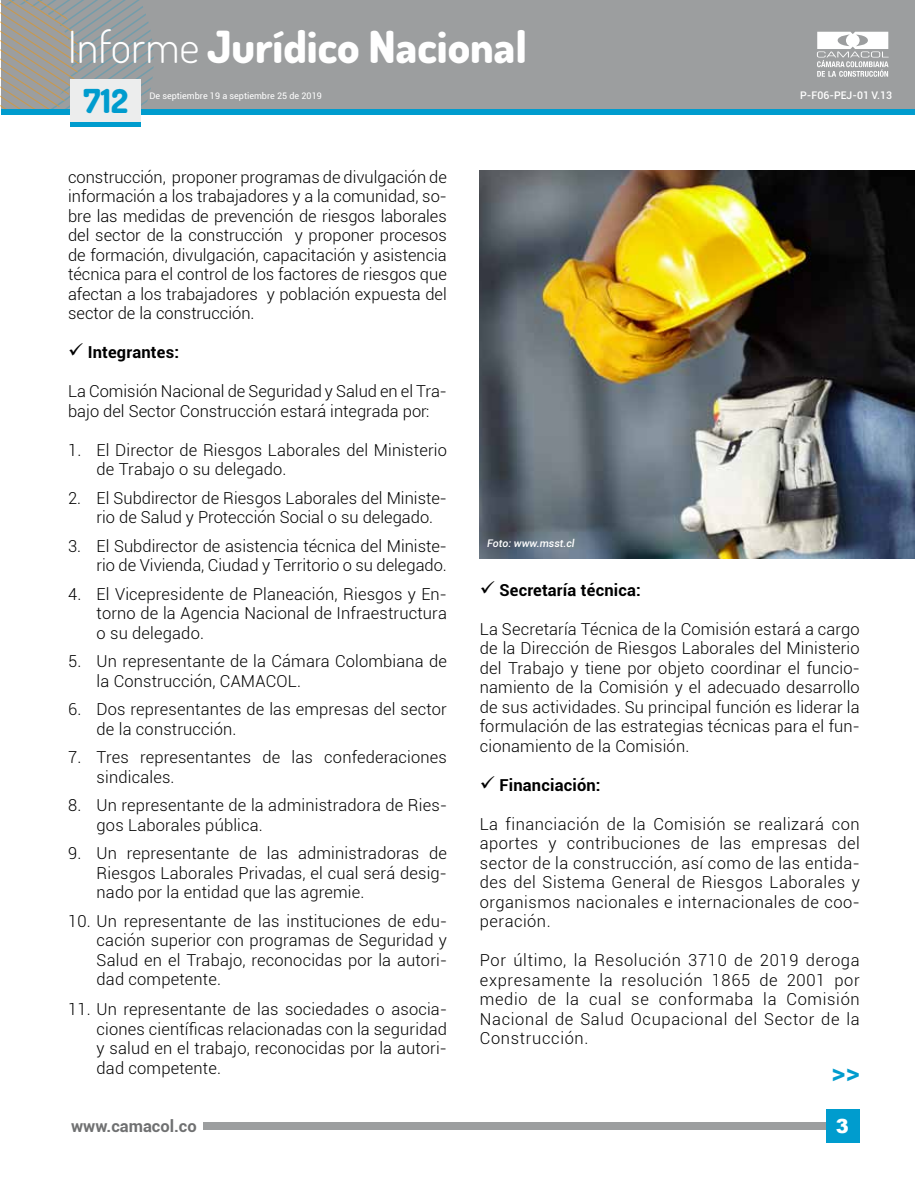
<style>
.page{position:relative;width:915px;height:1191px;background:#fff}
.page>*{position:absolute;margin:0;border:0;box-sizing:border-box;transform-origin:0 0}
.t1{font:800 44.25px "Dosis";color:#fff}
.t2{font:800 33px "Dosis";color:#009cce}
.t3{font:700 27px "Roboto";color:#009cce}
.t4{font:900 19.5px "Roboto";color:#fff}
.t5{font:900 19.5px "Arial";color:#fff}
.t6{font:300 16.5px/19.5px "Roboto";letter-spacing:.01em;color:#000;text-align:justify}
.t7{font:700 16.5px "Roboto";letter-spacing:.01em;color:#000}
.t8{font:700 16.5px "Roboto";color:#707172}
.t9{font:500 10.5px "Roboto";color:#fff}
.t10{font:italic 500 10.5px "Roboto";color:#fff}
.t11{font:9px "Roboto";color:#fff}
.s1{font-weight:300}
</style>
<div class="page">
<div style="left:203px;top:1122px;width:655px;height:7px;background:#9c9e9f"></div>
<div style="left:825px;top:1109px;width:33px;height:34px;background:#009cce"></div>
<div style="left:1px;top:0;width:913px;height:108px;background:#9c9e9f"></div>
<div style="left:1px;top:109px;width:913px;height:5px;background:#009cce"></div>
<svg style="left:1px;top:0;width:158px;height:109px"></svg>
<svg style="left:817px;top:32px;width:71px;height:45px"></svg>
<div style="left:70px;top:122px;width:70px;height:5px;background:#009cce"></div>
<div style="left:70px;top:79px;width:70px;height:43px;background:#eceded"></div>
<img style="left:479px;top:170px;width:435px;height:388px">
<h1 class="t1" style="left:68px;top:18px;width:460px"><span class="s1">Informe</span> Jurídico Nacional</h1>
<h2 class="t2" style="left:83px;top:80px;width:46px">712</h2>
<p class="t11" style="left:149px;top:90px;width:174px">De septiembre 19 a septiembre 25 de 2019</p>
<p class="t9" style="left:800px;top:87px;width:93px">P-F06-PEJ-01 V.13</p>
<p class="t6" style="left:68px;top:166px;width:380px">construcción, proponer programas de divulgación de información a los trabajadores y a la comunidad, so&shy;bre las medidas de prevención de riesgos laborales del sector de la construcción y proponer procesos de formación, divulgación, capacitación y asistencia técnica para el control de los factores de riesgos que afectan a los trabajadores y población expuesta del sector de la construcción.</p>
<p class="t7" style="left:68px;top:340px;width:112px">✓ Integrantes:</p>
<p class="t6" style="left:68px;top:381px;width:380px">La Comisión Nacional de Seguridad y Salud en el Tra&shy;bajo del Sector Construcción estará integrada por:</p>
<p class="t6" style="left:97px;top:439px;width:352px;text-indent:-28px">1. El Director de Riesgos Laborales del Ministerio de Trabajo o su delegado.</p>
<p class="t6" style="left:97px;top:487px;width:351px;text-indent:-28px">2. El Subdirector de Riesgos Laborales del Ministe&shy;rio de Salud y Protección Social o su delegado.</p>
<p class="t6" style="left:68px;top:535px;width:380px;text-align:right">3. El Subdirector de asistencia técnica del Ministe&shy;rio de Vivienda, Ciudad y Territorio o su delegado.</p>
<p class="t6" style="left:97px;top:583px;width:352px;text-indent:-28px">4. El Vicepresidente de Planeación, Riesgos y En&shy;torno de la Agencia Nacional de Infraestructura o su delegado.</p>
<p class="t6" style="left:97px;top:651px;width:352px;text-indent:-28px">5. Un representante de la Cámara Colombiana de la Construcción, CAMACOL.</p>
<p class="t6" style="left:97px;top:699px;width:352px;text-indent:-28px">6. Dos representantes de las empresas del sector de la construcción.</p>
<p class="t6" style="left:97px;top:747px;width:352px;text-indent:-28px">7. Tres representantes de las confederaciones sindicales.</p>
<p class="t6" style="left:97px;top:795px;width:352px;text-indent:-28px">8. Un representante de la administradora de Ries&shy;gos Laborales pública.</p>
<p class="t6" style="left:97px;top:843px;width:352px;text-indent:-28px">9. Un representante de las administradoras de Riesgos Laborales Privadas, el cual será desig&shy;nado por la entidad que las agremie.</p>
<p class="t6" style="left:97px;top:910px;width:352px;text-indent:-28px">10. Un representante de las instituciones de edu&shy;cación superior con programas de Seguridad y Salud en el Trabajo, reconocidas por la autori&shy;dad competente.</p>
<p class="t6" style="left:97px;top:999px;width:352px;text-indent:-28px">11. Un representante de las sociedades o asocia&shy;ciones científicas relacionadas con la seguridad y salud en el trabajo, reconocidas por la autori&shy;dad competente.</p>
<p class="t10" style="left:487px;top:535px;width:89px">Foto: www.msst.cl</p>
<p class="t7" style="left:479px;top:578px;width:162px">✓ Secretaría técnica:</p>
<p class="t6" style="left:479px;top:618px;width:381px">La Secretaría Técnica de la Comisión estará a cargo de la Dirección de Riesgos Laborales del Ministerio del Trabajo y tiene por objeto coordinar el funcio&shy;namiento de la Comisión y el adecuado desarrollo de sus actividades. Su principal función es liderar la formulación de las estrategias técnicas para el fun&shy;cionamiento de la Comisión.</p>
<p class="t7" style="left:479px;top:773px;width:122px">✓ Financiación:</p>
<p class="t6" style="left:479px;top:813px;width:381px">La financiación de la Comisión se realizará con aportes y contribuciones de las empresas del sector de la construcción, así como de las entida&shy;des del Sistema General de Riesgos Laborales y organismos nacionales e internacionales de coo&shy;peración.</p>
<p class="t6" style="left:479px;top:950px;width:381px">Por último, la Resolución 3710 de 2019 deroga expresamente la resolución 1865 de 2001 por medio de la cual se conformaba la Comisión Nacional de Salud Ocupacional del Sector de la Construcción.</p>
<h3 class="t3" style="left:831px;top:1052px;width:30px">&gt;&gt;</h3>
<p class="t5" style="left:835px;top:1111px;width:15px">3</p>
<p class="t8" style="left:71px;top:1114px;width:127px">www.camacol.co</p>
<p class="t4" style="left:836px;top:1114px;width:13px">1</p>
</div>
